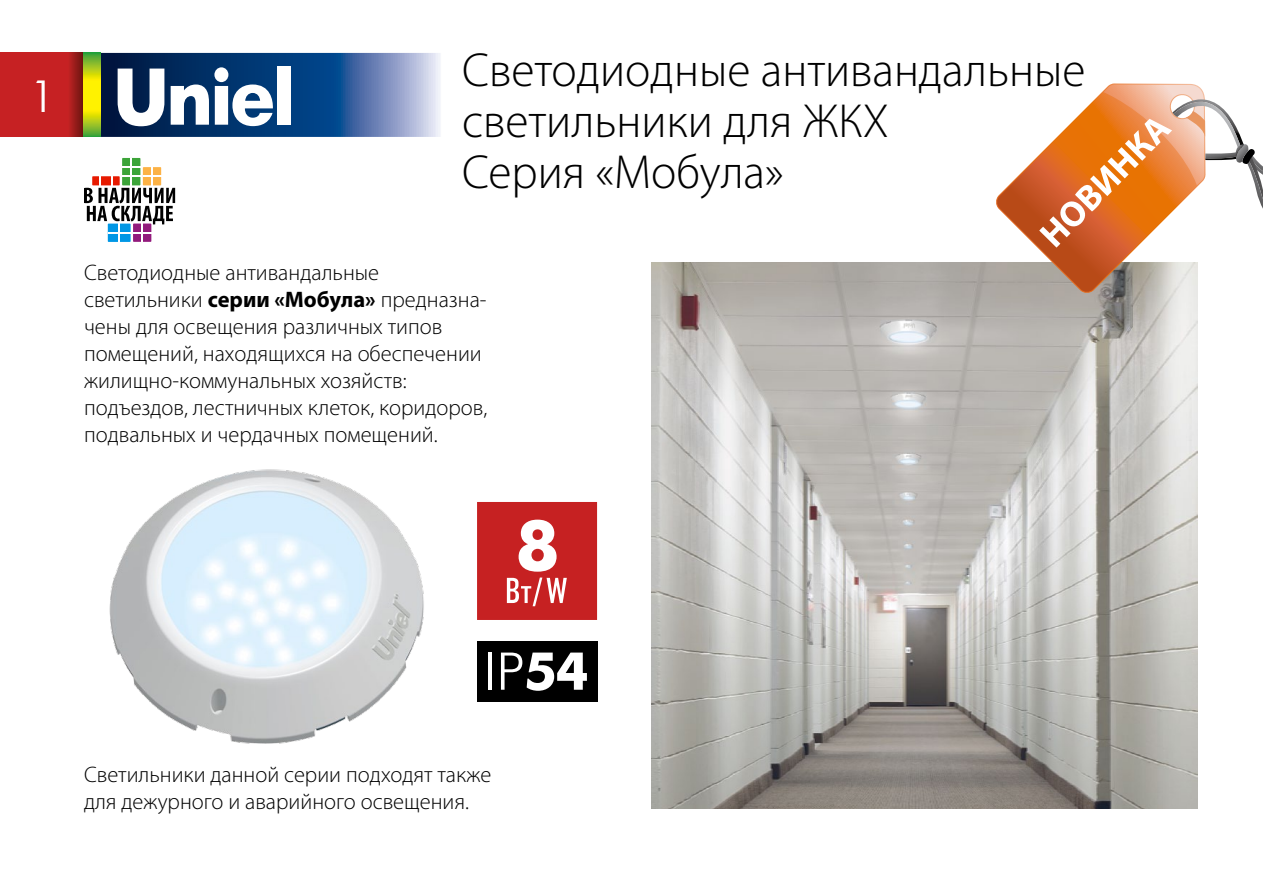
<style>
.page{position:relative;width:1263px;height:893px;background:#fff}
.page>*{position:absolute;margin:0;border:0;box-sizing:border-box;transform-origin:0 0}
.t1{font:300 48px/51px "Myriad Pro";color:#000}
.t2{font:45px "Futuris Light C";color:#fff}
.t3{font:300 22.5px/27px "Myriad Pro";color:#000}
.s1{font-weight:700}
</style>
<div class="page">
<svg style="left:101px;top:53px;width:339px;height:84px;background:#3c6194"></svg>
<svg style="left:118px;top:69px;width:46px;height:57px"></svg>
<svg style="left:171px;top:67px;width:102px;height:59px"></svg>
<div style="left:277px;top:66px;width:13px;height:59px;background:#fff"></div>
<svg style="left:0;top:53px;width:84px;height:84px;background:#bd2221"></svg>
<svg style="left:84px;top:53px;width:17px;height:84px"></svg>
<img style="left:109px;top:469px;width:315px;height:275px">
<img style="left:652px;top:263px;width:545px;height:546px">
<svg style="left:995px;top:83px;width:268px;height:211px"></svg>
<div style="left:477px;top:641px;width:120px;height:61px;background:#000"></div>
<hr style="left:488px;top:653px;width:4px;height:37px;background:#fff">
<svg style="left:501px;top:653px;width:86px;height:38px"></svg>
<div style="left:477px;top:502px;width:120px;height:118px;background:#c62122"></div>
<svg style="left:507px;top:520px;width:60px;height:86px"></svg>
<div style="left:122px;top:158px;width:18px;height:27px;background:#3ca439"></div>
<hr style="left:130px;top:158px;width:2px;height:27px;background:#fff">
<svg style="left:84px;top:166px;width:91px;height:76px"></svg>
<h2 class="t2" style="left:30px;top:74px;width:26px">1</h2>
<h1 class="t1" style="left:462px;top:45px;width:625px">Светодиодные антивандальные светильники для ЖКХ<br>Серия «Мобула»</h1>
<p class="t3" style="left:84px;top:259px;width:405px">Светодиодные антивандальные светильники <span class="s1">серии «Мобула»</span> предназна&shy;чены для освещения различных типов помещений, находящихся на обеспечении жилищно-коммунальных хозяйств: подъездов, лестничных клеток, коридоров, подвальных и чердачных помещений.</p>
<p class="t3" style="left:84px;top:762px;width:409px">Светильники данной серии подходят также для дежурного и аварийного освещения.</p>
</div>
